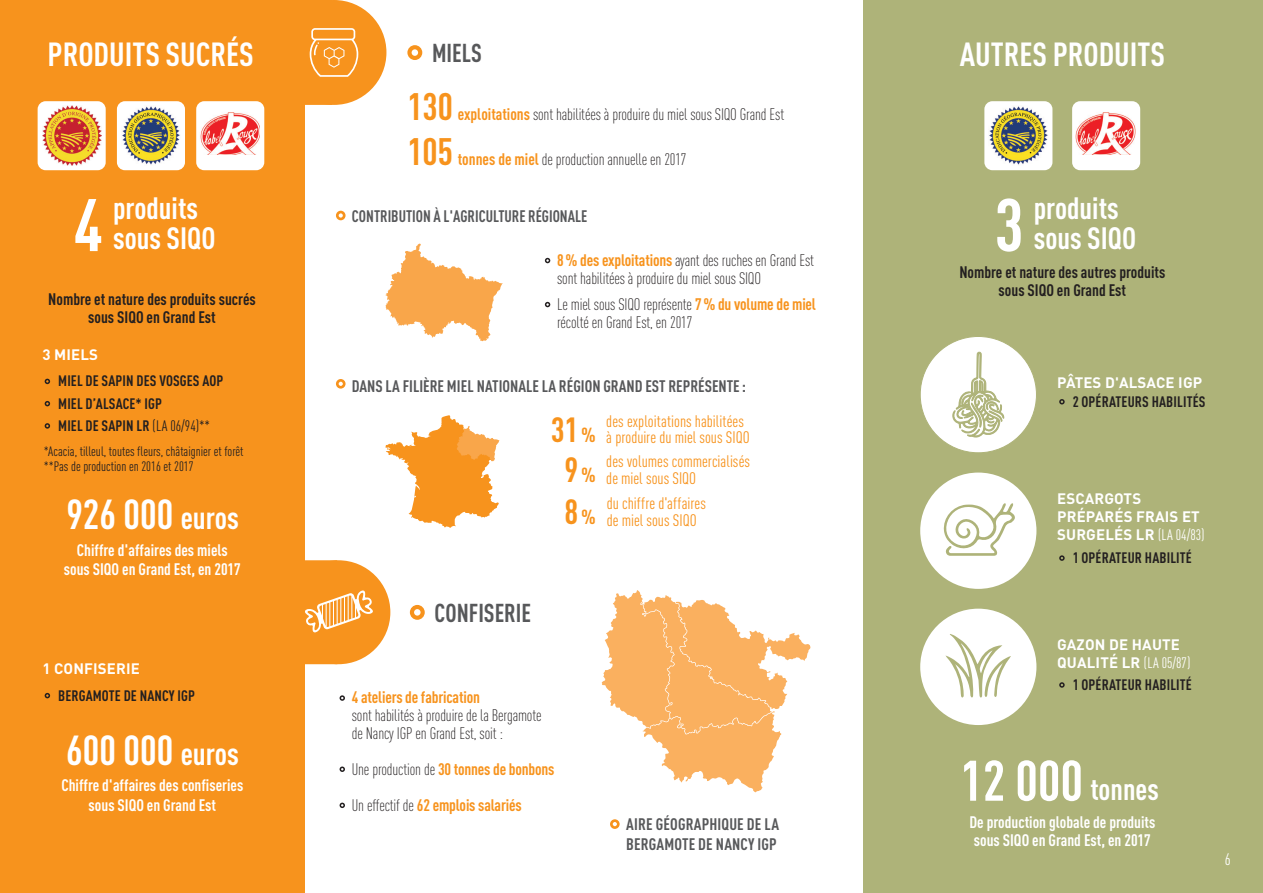
<style>
.page{position:relative;width:1263px;height:893px;background:#fff}
.page>*{position:absolute;margin:0;border:0;box-sizing:border-box;transform-origin:0 0}
.t1{font:700 condensed 73.2px "DIN Pro";color:#fff}
.t2{font:700 condensed 41.4px "DIN Pro";color:#fff}
.t3{font:700 condensed 37.8px "DIN Pro";color:#f7931d}
.t4{font:700 condensed 33px "DIN Pro";color:#fff}
.t5{font:700 condensed 30.45px/30.5px "DIN Pro";color:#fff}
.t6{font:700 condensed 30px "DIN Pro";color:#fff}
.t7{font:700 condensed 25.5px "DIN Pro";color:#57585a;scale:.95 1}
.t8{font:300 condensed 16.5px/18px "DIN Pro";letter-spacing:-.01em;color:#231f20}
.t9{font:700 condensed 16.5px/19.5px "DIN Pro";color:#fff;text-align:center}
.t10{font:condensed 16.5px/16.5px "DIN Pro";color:#f7931d}
.t11{font:700 condensed 16.5px/18px "DIN Pro";color:#231f20;text-align:center}
.t12{font:700 condensed 16.5px/19.8px "DIN Pro";color:#57585a}
.t13{font:700 condensed 16.5px/36.2px "DIN Pro";letter-spacing:-.01em;color:#f7931d}
.t14{font:700 condensed 16.5px "DIN Pro";color:#57585a;scale:.95 1}
.t15{font:condensed 16.5px "DIN Pro";color:#fff}
.t16{font:700 condensed 15px/22.2px "DIN Pro";letter-spacing:.01em;color:#231f20}
.t17{font:700 15px/18px "DIN Pro";letter-spacing:.01em;color:#fff}
.t18{font:condensed 13.5px/15px "DIN Pro";color:#231f20}
.s1{font-weight:700;color:#f7931d}
.s2{font-weight:400}
.s3{font-size:31.05px}
.s4{font-weight:700;font-size:34.5px}
.s5{font-weight:700;font-size:20.1px}
.s6{font-weight:300;color:#231f20}
.s7{font-stretch:normal;color:#fff}
.s8{font-weight:400;color:#fff}
.s9{font-weight:400;font-stretch:condensed}
.s10{font-size:56.25px}
</style>
<div class="page">
<svg style="left:305px;top:0;width:81px;height:105px"></svg>
<div style="left:0;top:0;width:305px;height:893px;background:#f7931d"></div>
<div style="left:863px;top:0;width:400px;height:893px;background:#aeb379"></div>
<div style="left:38px;top:101px;width:68px;height:69px;background:#fff;border-radius:8px"></div>
<img style="left:42px;top:106px;width:60px;height:59px">
<div style="left:117px;top:101px;width:68px;height:69px;background:#fff;border-radius:8px"></div>
<img style="left:122px;top:106px;width:58px;height:59px">
<div style="left:196px;top:101px;width:68px;height:69px;background:#fff;border-radius:8px"></div>
<img style="left:200px;top:112px;width:59px;height:43px">
<svg style="left:45px;top:379px;width:5px;height:5px"></svg>
<svg style="left:45px;top:401px;width:5px;height:5px"></svg>
<svg style="left:45px;top:423px;width:5px;height:6px"></svg>
<svg style="left:1059px;top:399px;width:6px;height:5px"></svg>
<svg style="left:1059px;top:555px;width:6px;height:6px"></svg>
<svg style="left:1059px;top:682px;width:6px;height:6px"></svg>
<div style="left:984px;top:101px;width:68px;height:69px;background:#fff;border-radius:8px"></div>
<img style="left:989px;top:106px;width:59px;height:59px">
<div style="left:1072px;top:101px;width:68px;height:69px;background:#fff;border-radius:8px"></div>
<img style="left:1075px;top:112px;width:60px;height:43px">
<svg style="left:920px;top:337px;width:116px;height:116px"></svg>
<svg style="left:920px;top:473px;width:116px;height:116px"></svg>
<svg style="left:920px;top:609px;width:116px;height:116px"></svg>
<svg style="left:385px;top:243px;width:118px;height:98px"></svg>
<svg style="left:385px;top:415px;width:115px;height:113px"></svg>
<svg style="left:336px;top:211px;width:10px;height:9px"></svg>
<svg style="left:407px;top:45px;width:15px;height:15px"></svg>
<svg style="left:336px;top:379px;width:10px;height:10px"></svg>
<svg style="left:545px;top:258px;width:5px;height:5px"></svg>
<svg style="left:545px;top:302px;width:5px;height:5px"></svg>
<svg style="left:45px;top:693px;width:5px;height:5px"></svg>
<svg style="left:340px;top:695px;width:5px;height:6px"></svg>
<svg style="left:340px;top:766px;width:5px;height:6px"></svg>
<svg style="left:340px;top:803px;width:5px;height:5px"></svg>
<svg style="left:602px;top:590px;width:208px;height:202px"></svg>
<svg style="left:610px;top:819px;width:10px;height:10px"></svg>
<svg style="left:305px;top:560px;width:85px;height:104px"></svg>
<svg style="left:410px;top:605px;width:15px;height:15px"></svg>
<h3 class="t4" style="left:48px;top:29px;width:205px">Produits sucrés</h3>
<h3 class="t4" style="left:960px;top:29px;width:204px">Autres produits</h3>
<h3 class="t7" style="left:432px;top:34px;width:52px">Miels</h3>
<h3 class="t3" style="left:407px;top:78px;width:47px">130</h3>
<p class="t8" style="left:458px;top:104px;width:328px"><span class="s1">exploitations</span> sont habilitées à produire du miel sous SIQO Grand Est</p>
<h3 class="t3" style="left:407px;top:123px;width:47px">105</h3>
<p class="t8" style="left:458px;top:150px;width:230px"><span class="s1">tonnes de miel</span> de production annuelle en 2017</p>
<h1 class="t1" style="left:74px;top:170px;width:31px">4</h1>
<h3 class="t5" style="left:113px;top:190px;width:104px">produits sous SIQO</h3>
<h1 class="t1" style="left:994px;top:170px;width:31px">3</h1>
<h3 class="t5" style="left:1034px;top:190px;width:104px">produits sous SIQO</h3>
<p class="t14" style="left:352px;top:203px;width:248px">Contribution à l'agriculture régionale</p>
<p class="t11" style="left:48px;top:289px;width:209px">Nombre et nature des produits sucrés sous SIQO en Grand Est</p>
<p class="t17" style="left:43px;top:344px;width:21px">3 MIEL</p>
<p class="t17" style="left:89px;top:344px;width:10px">S</p>
<p class="t16" style="left:58px;top:369px;width:116px">Miel de sapin des Vosges</p>
<p class="t16" style="left:202px;top:369px;width:22px">AOP</p>
<p class="t16" style="left:58px;top:391px;width:153px">Mie l d’Alsace* igp<br>Miel de sapin LR <span class="s2">(la 06/94)**</span></p>
<p class="t18" style="left:44px;top:443px;width:201px">*Acacia, tilleul, toutes fleurs, châtaignier et forêt **Pas de production en 2016 et 2017</p>
<h2 class="t2" style="left:66px;top:483px;width:174px">926 000 <span class="s3">euros</span></h2>
<p class="t9" style="left:64px;top:539px;width:178px">Chiffre d'affaires des miels sous SIQO en Grand Est, en 2017</p>
<p class="t8" style="left:557px;top:250px;width:258px"><span class="s1">8% des exploitations</span> ayant des ruches en Grand Est sont habilitées à produire du miel sous SIQO</p>
<p class="t8" style="left:557px;top:294px;width:260px">Le miel sous SIQO représente <span class="s1">7% du volume de miel </span>récolté en Grand Est, en 2017</p>
<p class="t12" style="left:352px;top:374px;width:396px">Dans la filière miel nationale La région Grand Est représente :</p>
<p class="t10" style="left:551px;top:412px;width:200px;text-indent:55px">des exploitations habilitées<br><span class="s4">31</span><span class="s5">%</span> à produire du miel sous SIQO</p>
<p class="t10" style="left:565px;top:452px;width:187px;text-indent:42px">des volumes commercialisés<br><span class="s4">9</span><span class="s5">%</span> de miel sous SIQO</p>
<p class="t10" style="left:565px;top:494px;width:143px;text-indent:42px">du chiffre d'affaires<br><span class="s4">8</span><span class="s5">%</span> de miel sous SIQO</p>
<h3 class="t7" style="left:434px;top:593px;width:94px">Confiserie</h3>
<p class="t17" style="left:43px;top:658px;width:74px">1 CONFISERIE</p>
<p class="t16" style="left:58px;top:683px;width:126px">bergamote de Nancy igp</p>
<p class="t13" style="left:352px;top:678px;width:130px">4 ateliers de fabrication</p>
<p class="t8" style="left:352px;top:706px;width:191px">sont habilités à produire de la Bergamote de Nancy IGP en Grand Est, soit :</p>
<p class="t13" style="left:352px;top:749px;width:204px"><span class="s6">Une production de</span> 30 tonnes de bonbons<br><span class="s6">Un effectif de</span> 62 emplois salariés</p>
<h2 class="t2" style="left:66px;top:719px;width:174px">600 000 <span class="s3">euros</span></h2>
<p class="t9" style="left:61px;top:774px;width:183px">Chiffre d'affaires des confiseries sous SIQO en Grand Est</p>
<p class="t12" style="left:626px;top:813px;width:154px">Aire géographique de la bergamote de Nancy IGP</p>
<p class="t11" style="left:959px;top:262px;width:208px">Nombre et nature des autres produits sous SIQO en Grand Est</p>
<p class="t17" style="left:1057px;top:372px;width:147px">PÂTES D'ALSACE IGP</p>
<p class="t16" style="left:1073px;top:389px;width:133px">2 opérateurs habilités</p>
<p class="t17" style="left:1057px;top:488px;width:29px">ESCARGO</p>
<p class="t17" style="left:1124px;top:488px;width:19px">TS</p>
<p class="t17" style="left:1057px;top:506px;width:39px">PRÉPAR</p>
<p class="t17" style="left:1114px;top:506px;width:31px">ÉS FRAI</p>
<p class="t17" style="left:1169px;top:506px;width:32px">S ET</p>
<p class="t17" style="left:1057px;top:524px;width:30px">SURGEL</p>
<p class="t16" style="left:1073px;top:522px;width:133px;line-height:22.8px;text-indent:41px"><span class="s7">ÉS LR</span> <span class="s8">(LA 04/83)<br></span>1 opérateur habilité</p>
<p class="t17" style="left:1057px;top:633px;width:135px">GAZON DE HAUTE<br>QUALITÉ LR <span class="s9">(LA 05/87)</span></p>
<p class="t16" style="left:1073px;top:672px;width:121px">1 opérateur habilité</p>
<h3 class="t6" style="left:960px;top:767px;width:200px"><span class="s10">12 000</span> tonnes</h3>
<p class="t9" style="left:969px;top:812px;width:187px;line-height:18px;text-align:left">De production globale de produits sous SIQO en Grand Est, en 2017</p>
<p class="t15" style="left:1225px;top:848px;width:7px">6</p>
</div>
